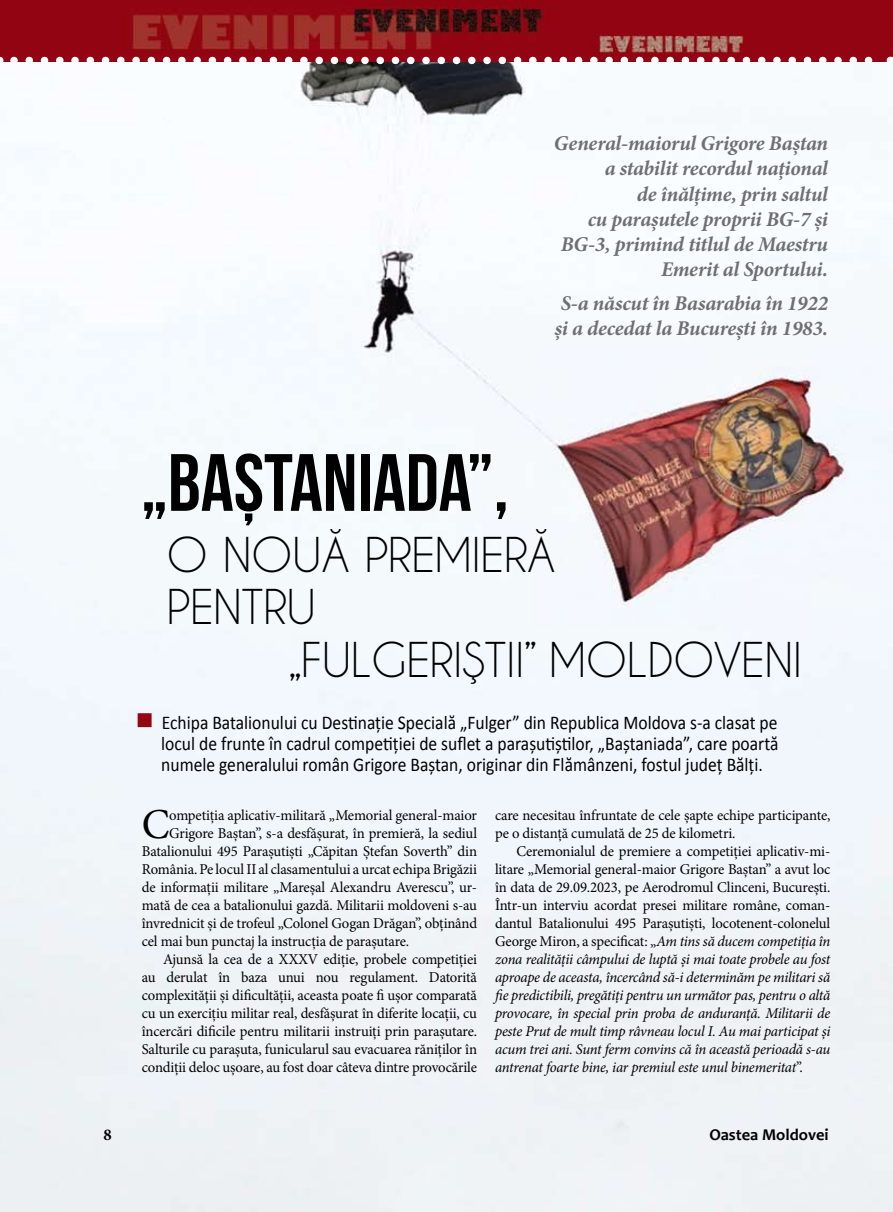
<style>
.page{position:relative;width:893px;height:1212px;background:#fff}
.page>*{position:absolute;margin:0;border:0;box-sizing:border-box;transform-origin:0 0}
.t1{font:81px "Bebas Neue";color:#000}
.t2{font:45px/52.5px "Caviar Dreams";letter-spacing:-.01em;color:#000}
.t3{font:42.75px "Minion Pro";color:#000}
.t4{font:italic 700 21px/25.2px "Minion Pro";letter-spacing:-.015em;color:#6d6f71;text-align:right}
.t5{font:19.5px/21px "Calibri";color:#000;text-align:justify;scale:.9 1}
.t6{font:700 16.5px "Candara";color:#000}
.t7{font:700 16.5px "Minion Pro";color:#000}
.t8{font:15px/18px "Minion Pro";letter-spacing:-.01em;color:#000}
.t9{font:italic 15px/18px "Minion Pro";letter-spacing:-.02em;color:#000;text-align:justify}
.s1{color:#940513}
.s2{font-style:normal}
</style>
<div class="page">
<img style="left:0;top:40px;width:893px;height:1172px">
<img style="left:1px;top:0;width:892px;height:61px">
<svg style="left:14px;top:57px;width:869px;height:7px"></svg>
<h3 class="t4" style="left:554px;top:131px;width:276px">General-maiorul Grigore Baștan a stabilit recordul național<br>de înălțime, prin saltul<br>cu parașutele proprii BG-7 și<br>BG-3, primind titlul de Maestru<br>Emerit al Sportului.</h3>
<h3 class="t4" style="left:555px;top:290px;width:275px;text-align:left">S-a născut în Basarabia în 1922 și a decedat la București în 1983.</h3>
<h1 class="t1" style="left:141px;top:438px;width:369px">„BAŞTANIADA”,</h1>
<h2 class="t2" style="left:167px;top:528px;width:391px">O NOUĂ PREMIERĂ<br>PENTRU</h2>
<h2 class="t2" style="left:289px;top:633px;width:514px">„FULGERIŞTII” MOLDOVENI</h2>
<p class="t5" style="left:161px;top:711px;width:687px;text-indent:-26px"><span class="s1">■</span> Echipa Batalionului cu Destinație Specială „Fulger” din Republica Moldova s-a clasat pe locul de frunte în cadrul competiției de suflet a parașutiștilor, „Baștaniada”, care poartă numele generalului român Grigore Baștan, originar din Flămânzeni, fostul județ Bălți.</p>
<h3 class="t3" style="left:142px;top:795px;width:29px">C</h3>
<p class="t8" style="left:169px;top:806px;width:309px">ompetiția aplicativ-militară „Memorial general-maior</p>
<p class="t8" style="left:169px;top:824px;width:309px">Grigore Baștan”, s-a desfășurat, în premieră, la sediul</p>
<p class="t8" style="left:142px;top:842px;width:337px">Batalionului 495 Parașutiști „Căpitan Ștefan Soverth” din</p>
<p class="t8" style="left:142px;top:860px;width:337px">România. Pe locul II al clasamentului a urcat echipa Brigăzii</p>
<p class="t8" style="left:142px;top:878px;width:337px">de informații militare „Mareșal Alexandru Averescu”, ur-</p>
<p class="t8" style="left:142px;top:896px;width:337px">mată de cea a batalionului gazdă. Militarii moldoveni s-au</p>
<p class="t8" style="left:142px;top:914px;width:337px">învrednicit și de trofeul „Colonel Gogan Drăgan”, obținând</p>
<p class="t8" style="left:142px;top:932px;width:269px">cel mai bun punctaj la instrucția de parașutare.</p>
<p class="t8" style="left:163px;top:950px;width:315px">Ajunsă la cea de a XXXV ediție, probele competiției</p>
<p class="t8" style="left:142px;top:968px;width:337px">au derulat în baza unui nou regulament. Datorită</p>
<p class="t8" style="left:142px;top:986px;width:337px">complexității și dificultății, aceasta poate fi ușor comparată</p>
<p class="t8" style="left:142px;top:1004px;width:337px">cu un exercițiu militar real, desfășurat în diferite locații, cu</p>
<p class="t8" style="left:142px;top:1022px;width:337px">încercări dificile pentru militarii instruiți prin parașutare.</p>
<p class="t8" style="left:142px;top:1040px;width:337px">Salturile cu parașuta, funicularul sau evacuarea răniților în</p>
<p class="t8" style="left:142px;top:1058px;width:337px">condiții deloc ușoare, au fost doar câteva dintre provocările</p>
<p class="t8" style="left:495px;top:806px;width:337px">care necesitau înfruntate de cele șapte echipe participante, pe o distanță cumulată de 25 de kilometri.</p>
<p class="t9" style="left:495px;top:842px;width:337px;text-indent:21px"><span class="s2">Ceremonialul de premiere a competiției aplicativ-mi&shy;litare „Memorial general-maior Grigore Baștan” a avut loc în data de 29.09.2023, pe Aerodromul Clinceni, București.<br>Într-un interviu acordat presei militare române, coman&shy;dantul Batalionului 495 Parașutiști, locotenent-colonelul George Miron, a specificat: „</span>Am tins să ducem competiția în zona realității câmpului de luptă și mai toate probele au fost aproape de aceasta, încercând să-i determinăm pe militari să fie predictibili, pregătiți pentru un următor pas, pentru o altă provocare, în special prin proba de anduranță. Militarii de peste Prut de mult timp râvneau locul I. Au mai participat și acum trei ani. Sunt ferm convins că în această perioadă s-au antrenat foarte bine, iar premiul este unul binemeritat<span class="s2">”.</span></p>
<p class="t7" style="left:103px;top:1123px;width:10px">8</p>
<p class="t6" style="left:709px;top:1124px;width:121px">Oastea Moldovei</p>
</div>
